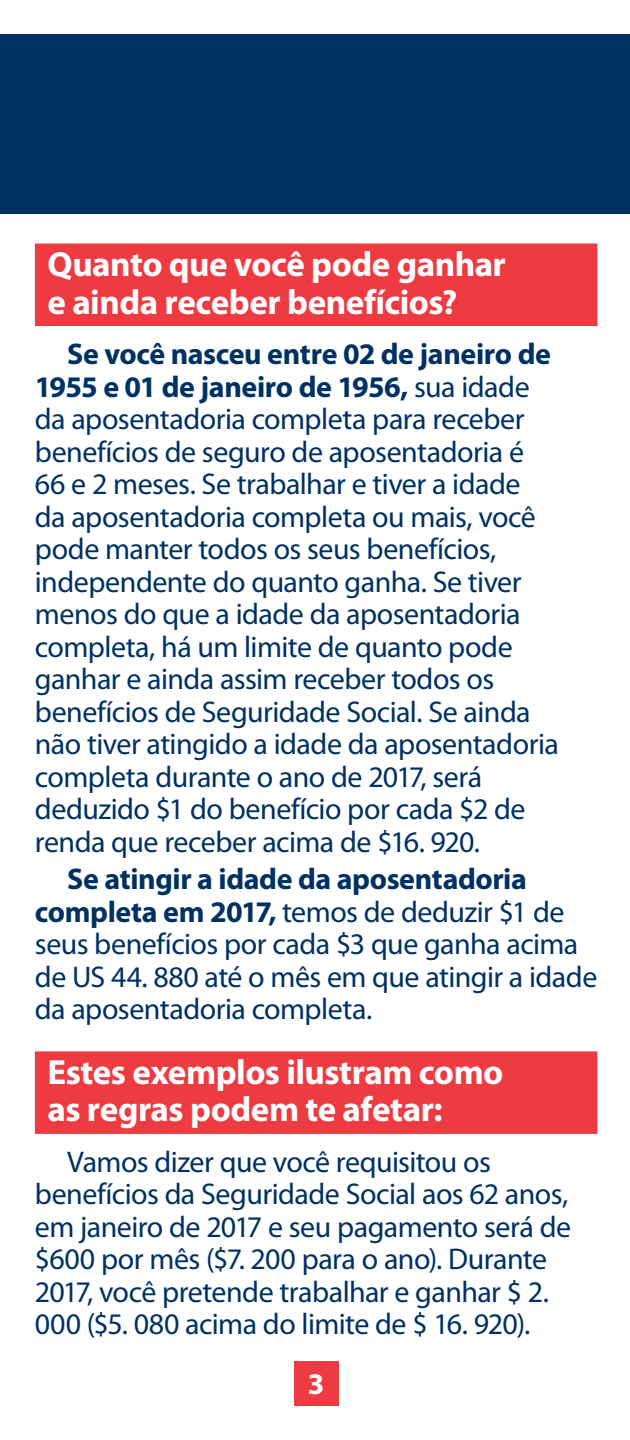
<style>
.page{position:relative;width:630px;height:1440px;background:#fff}
.page>*{position:absolute;margin:0;border:0;box-sizing:border-box;transform-origin:0 0}
.H1-2{font:700 35px/37.5px "Myriad Pro";letter-spacing:-.015em;color:#fff}
.Paragraph{font:30px/32.5px "Myriad Pro";letter-spacing:-.015em;color:#003163}
.t1{font:700 30px "Myriad Pro";color:#fff}
.s1{font-weight:700}
</style>
<div class="page">
<div style="left:0;top:34px;width:630px;height:180px;background:#003163"></div>
<div style="left:294px;top:1361px;width:45px;height:45px;background:#ee3a41"></div>
<div style="left:35px;top:243px;width:562px;height:83px;background:#ee3a41"></div>
<div style="left:35px;top:1051px;width:562px;height:83px;background:#ee3a41"></div>
<h1 class="H1-2" style="left:48px;top:244px;width:460px">Quanto que você pode ganhar e ainda receber benefícios?</h1>
<p class="Paragraph" style="left:35px;top:337px;width:525px;text-indent:32px"><span class="s1">Se você nasceu entre 02 de janeiro de 1955 e 01 de janeiro de 1956,</span> sua idade da aposentadoria completa para receber benefícios de seguro de aposentadoria é 66 e 2 meses. Se trabalhar e tiver a idade<br>da aposentadoria completa ou mais, você pode manter todos os seus benefícios, independente do quanto ganha. Se tiver menos do que a idade da aposentadoria completa, há um limite de quanto pode ganhar e ainda assim receber todos os benefícios de Seguridade Social. Se ainda não tiver atingido a idade da aposentadoria completa durante o ano de 2017, será deduzido $1 do benefício por cada $2 de renda que receber acima de $16. 920.</p>
<p class="Paragraph" style="left:35px;top:863px;width:564px;text-indent:32px"><span class="s1">Se atingir a idade da aposentadoria completa em 2017,</span> temos de deduzir $1 de seus benefícios por cada $3 que ganha acima de US 44. 880 até o mês em que atingir a idade da aposentadoria completa.</p>
<h1 class="H1-2" style="left:48px;top:1052px;width:458px">Estes exemplos ilustram como as regras podem te afetar:</h1>
<p class="Paragraph" style="left:35px;top:1145px;width:538px;text-indent:32px">Vamos dizer que você requisitou os benefícios da Seguridade Social aos 62 anos, em janeiro de 2017 e seu pagamento será de $600 por mês ($7. 200 para o ano). Durante 2017, você pretende trabalhar e ganhar $ 2.<br>000 ($5. 080 acima do limite de $ 16. 920).</p>
<p class="t1" style="left:308px;top:1364px;width:18px">3</p>
</div>
